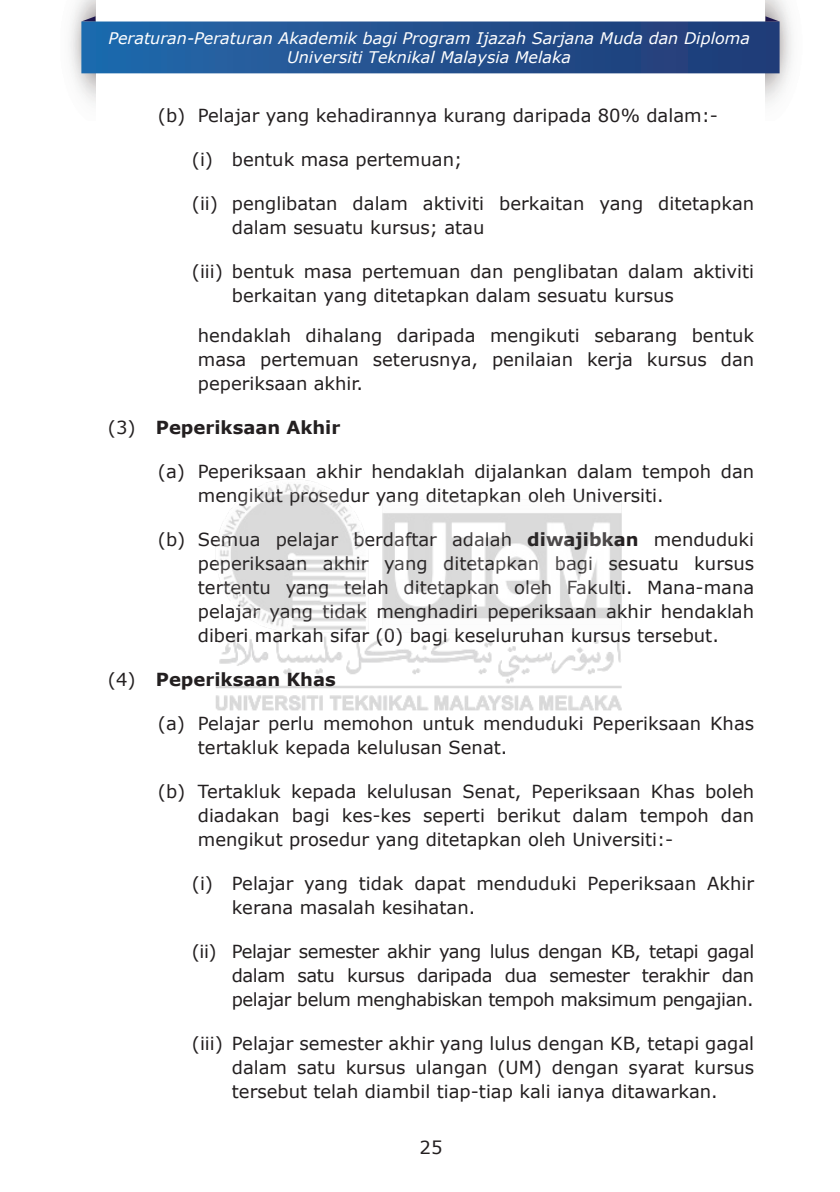
<style>
.page{position:relative;width:840px;height:1192px;background:#fff}
.page>*{position:absolute;margin:0;border:0;box-sizing:border-box;transform-origin:0 0}
.t1{font:18px/24px "Verdana";color:#231f20}
.t2{font:700 18px "Verdana";color:#231f20}
.t3{font:italic 16px/19.2px "Verdana";color:#fff;text-align:center}
.s1{font-weight:400}
.s2{font-weight:700}
</style>
<div class="page">
<svg style="left:81px;top:16px;width:699px;height:57px;background:#376199"></svg>
<img style="left:215px;top:479px;width:407px;height:232px">
<p class="t3" style="left:108px;top:28px;width:643px">Peraturan-Peraturan Akademik bagi Program Ijazah Sarjana Muda dan Diploma<br>Universiti Teknikal Malaysia Melaka</p>
<p class="t1" style="left:158px;top:103px;width:562px">(b) Pelajar yang kehadirannya kurang daripada 80% dalam:-</p>
<p class="t1" style="left:192px;top:147px;width:272px">(i) bentuk masa pertemuan;</p>
<p class="t1" style="left:232px;top:191px;width:524px;text-indent:-40px">(ii) penglibatan dalam aktiviti berkaitan yang ditetapkan dalam sesuatu kursus; atau</p>
<p class="t1" style="left:232px;top:259px;width:524px;text-indent:-40px">(iii) bentuk masa pertemuan dan penglibatan dalam aktiviti berkaitan yang ditetapkan dalam sesuatu kursus</p>
<p class="t1" style="left:198px;top:323px;width:558px;text-align:justify">hendaklah dihalang daripada mengikuti sebarang bentuk masa pertemuan seterusnya, penilaian kerja kursus dan peperiksaan akhir.</p>
<p class="t2" style="left:108px;top:414px;width:234px"><span class="s1">(3)</span> Peperiksaan Akhir</p>
<p class="t1" style="left:198px;top:459px;width:558px;text-indent:-40px">(a) Peperiksaan akhir hendaklah dijalankan dalam tempoh dan mengikut prosedur yang ditetapkan oleh Universiti.</p>
<p class="t1" style="left:198px;top:527px;width:558px;text-align:justify;text-indent:-40px">(b) Semua pelajar berdaftar adalah <span class="s2">diwajibkan</span> menduduki peperiksaan akhir yang ditetapkan bagi sesuatu kursus tertentu yang telah ditetapkan oleh Fakulti. Mana-mana pelajar yang tidak menghadiri peperiksaan akhir hendaklah diberi markah sifar (0) bagi keseluruhan kursus tersebut.</p>
<p class="t2" style="left:108px;top:666px;width:229px"><span class="s1">(4)</span> Peperiksaan Khas</p>
<p class="t1" style="left:198px;top:711px;width:558px;text-indent:-40px">(a) Pelajar perlu memohon untuk menduduki Peperiksaan Khas tertakluk kepada kelulusan Senat.</p>
<p class="t1" style="left:198px;top:779px;width:558px;text-align:justify;text-indent:-40px">(b) Tertakluk kepada kelulusan Senat, Peperiksaan Khas boleh diadakan bagi kes-kes seperti berikut dalam tempoh dan mengikut prosedur yang ditetapkan oleh Universiti:-</p>
<p class="t1" style="left:232px;top:871px;width:524px;text-indent:-40px">(i) Pelajar yang tidak dapat menduduki Peperiksaan Akhir kerana masalah kesihatan.</p>
<p class="t1" style="left:232px;top:939px;width:524px;text-align:justify;text-indent:-40px">(ii) Pelajar semester akhir yang lulus dengan KB, tetapi gagal dalam satu kursus daripada dua semester terakhir dan pelajar belum menghabiskan tempoh maksimum pengajian.</p>
<p class="t1" style="left:232px;top:1031px;width:524px;text-align:justify;text-indent:-40px">(iii) Pelajar semester akhir yang lulus dengan KB, tetapi gagal dalam satu kursus ulangan (UM) dengan syarat kursus tersebut telah diambil tiap-tiap kali ianya ditawarkan.</p>
<p class="t1" style="left:420px;top:1135px;width:24px">25</p>
</div>
